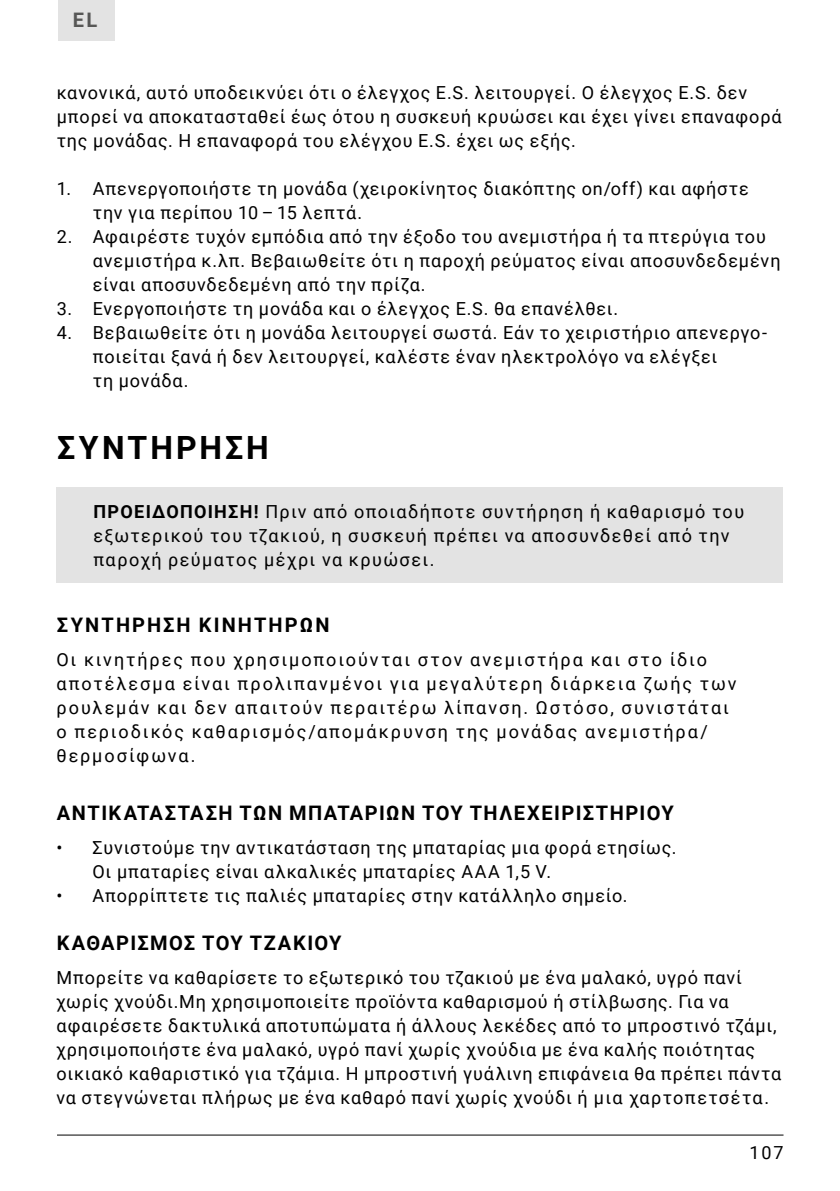
<style>
.page{position:relative;width:840px;height:1191px;background:#fff}
.page>*{position:absolute;margin:0;border:0;box-sizing:border-box;transform-origin:0 0}
.t1{font:700 32px "Roboto";letter-spacing:.095em;color:#000}
.t2{font:700 20px "Roboto";letter-spacing:.075em;color:#000}
.t3{font:700 20px "Roboto";letter-spacing:.105em;color:#000}
.t4{font:700 20px "Roboto";color:#575756}
.t5{font:18px/24px "Roboto";letter-spacing:.05em;color:#000}
.t6{font:18px/24px "Roboto";letter-spacing:.105em;color:#000}
.t7{font:18px/24px "Roboto";letter-spacing:.08em;color:#000}
.s1{font-weight:700}
</style>
<div class="page">
<div style="left:58px;top:0;width:57px;height:41px;background:#e3e3e3"></div>
<hr style="left:57px;top:1134px;width:726px;height:1px;background:#000">
<div style="left:56px;top:487px;width:726px;height:96px;background:#e3e3e3"></div>
<p class="t4" style="left:73px;top:6px;width:26px">EL</p>
<p class="t5" style="left:57px;top:80px;width:726px">κανονικά, αυτό υποδεικνύει ότι ο έλεγχος E.S. λειτουργεί. Ο έλεγχος E.S. δεν μπορεί να αποκατασταθεί έως ότου η συσκευή κρυώσει και έχει γίνει επαναφορά της μονάδας. Η επαναφορά του ελέγχου E.S. έχει ως εξής.</p>
<p class="t5" style="left:93px;top:176px;width:657px;text-indent:-36px">1. Απενεργοποιήστε τη μονάδα (χειροκίνητος διακόπτης on/off) και αφήστε την για περίπου 10 – 15 λεπτά.</p>
<p class="t5" style="left:93px;top:224px;width:689px;text-indent:-36px">2. Αφαιρέστε τυχόν εμπόδια από την έξοδο του ανεμιστήρα ή τα πτερύγια του ανεμιστήρα κ.λπ. Βεβαιωθείτε ότι η παροχή ρεύματος είναι αποσυνδεδεμένη είναι αποσυνδεδεμένη από την πρίζα.</p>
<p class="t5" style="left:57px;top:296px;width:562px">3. Ενεργοποιήστε τη μονάδα και ο έλεγχος E.S. θα επανέλθει.</p>
<p class="t5" style="left:93px;top:320px;width:675px;text-indent:-36px">4. Βεβαιωθείτε ότι η μονάδα λειτουργεί σωστά. Εάν το χειριστήριο απενεργο&shy;ποιείται ξανά ή δεν λειτουργεί, καλέστε έναν ηλεκτρολόγο να ελέγξει<br>τη μονάδα.</p>
<h1 class="t1" style="left:57px;top:425px;width:213px">ΣΥΝΤΗΡΗΣΗ</h1>
<p class="t7" style="left:93px;top:499px;width:652px"><span class="s1">ΠΡΟΕΙΔΟΠΟΙΗΣΗ!</span> Πριν από οποιαδήποτε συντήρηση ή καθαρισμό του εξωτερικού του τζακιού, η συσκευή πρέπει να αποσυνδεθεί από την παροχή ρεύματος μέχρι να κρυώσει.</p>
<p class="t3" style="left:57px;top:610px;width:274px">ΣΥΝΤΉΡΗΣΗ ΚΙΝΗΤΉΡΩΝ</p>
<p class="t6" style="left:56px;top:646px;width:681px">Οι κινητήρες που χρησιμοποιούνται στον ανεμιστήρα και στο ίδιο αποτέλεσμα είναι προλιπανμένοι για μεγαλύτερη διάρκεια ζωής των ρουλεμάν και δεν απαιτούν περαιτέρω λίπανση. Ωστόσο, συνιστάται ο περιοδικός καθαρισμός/απομάκρυνση της μονάδας ανεμιστήρα/ θερμοσίφωνα.</p>
<p class="t2" style="left:57px;top:798px;width:618px">ΑΝΤΙΚΑΤΑΣΤΑΣΗ ΤΩΝ ΜΠΑΤΑΡΙΩΝ ΤΟΥ ΤΗΛΕΧΕΙΡΙΣΤΗΡΙΟΥ</p>
<p class="t5" style="left:92px;top:834px;width:585px;text-indent:-36px">• Συνιστούμε την αντικατάσταση της μπαταρίας μια φορά ετησίως.<br>Οι μπαταρίες είναι αλκαλικές μπαταρίες ΑΑΑ 1,5 V.</p>
<p class="t5" style="left:56px;top:882px;width:572px">• Απορρίπτετε τις παλιές μπαταρίες στην κατάλληλο σημείο.</p>
<p class="t2" style="left:57px;top:928px;width:286px">ΚΑΘΑΡΙΣΜΟΣ ΤΟΥ ΤΖΑΚΙΟΥ</p>
<p class="t5" style="left:56px;top:964px;width:726px">Μπορείτε να καθαρίσετε το εξωτερικό του τζακιού με ένα μαλακό, υγρό πανί χωρίς χνούδι.Μη χρησιμοποιείτε προϊόντα καθαρισμού ή στίλβωσης. Για να αφαιρέσετε δακτυλικά αποτυπώματα ή άλλους λεκέδες από το μπροστινό τζάμι, χρησιμοποιήστε ένα μαλακό, υγρό πανί χωρίς χνούδια με ένα καλής ποιότητας οικιακό καθαριστικό για τζάμια. Η μπροστινή γυάλινη επιφάνεια θα πρέπει πάντα να στεγνώνεται πλήρως με ένα καθαρό πανί χωρίς χνούδι ή μια χαρτοπετσέτα.</p>
<p class="t5" style="left:749px;top:1140px;width:35px">107</p>
</div>
